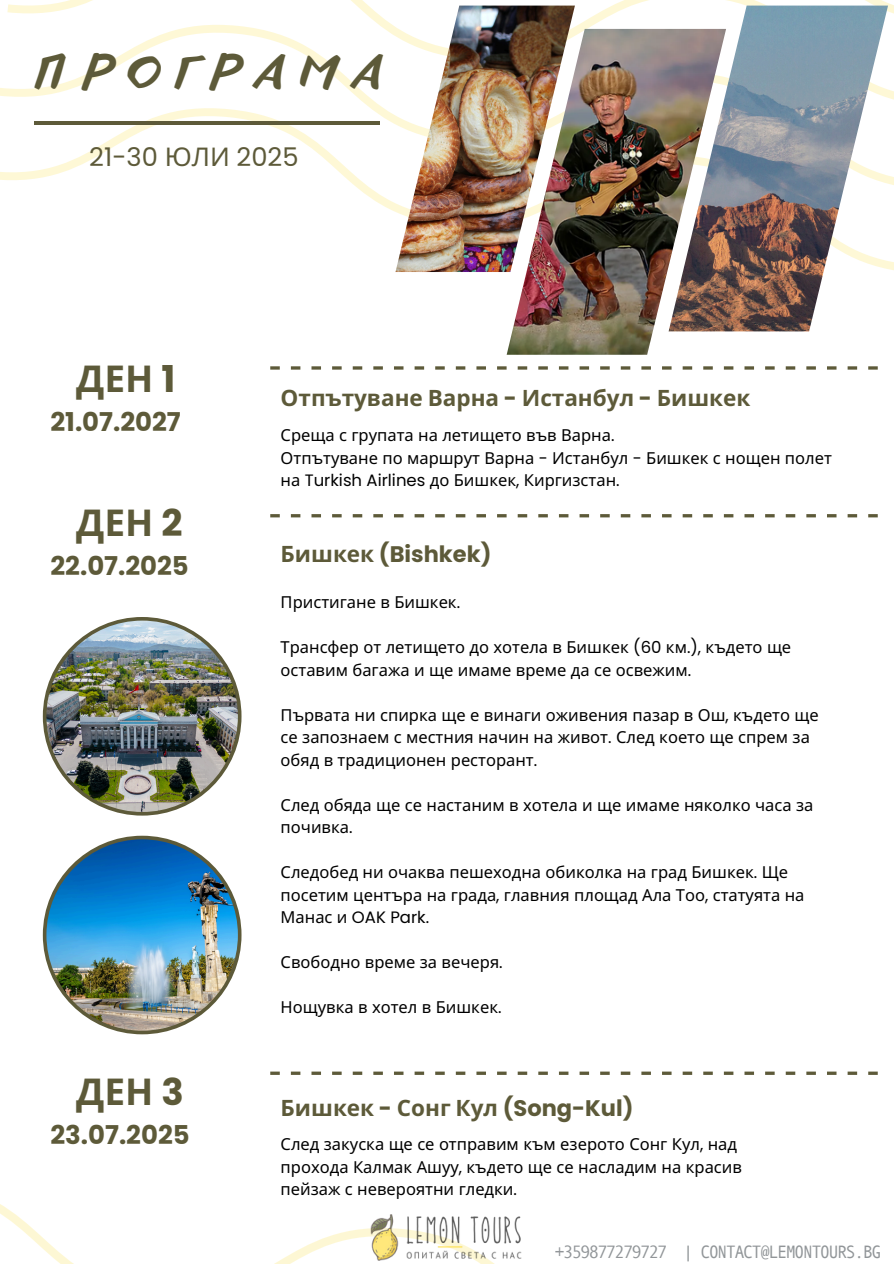
<style>
.page{position:relative;width:894px;height:1264px;background:#fff}
.page>*{position:absolute;margin:0;border:0;box-sizing:border-box;transform-origin:0 0}
.t1{font:43.5px "Anothershabby";letter-spacing:.405em;color:#5d5a39}
.t2{font:700 36.9px "Noto Sans";color:#5d5a39}
.t3{font:700 25.95px "Poppins";color:#5d5a39}
.t4{font:25.8px "Poppins";color:#5d5a39}
.t5{font:700 22.5px "Noto Sans";color:#5d5a39}
.t6{font:700 22.5px "Poppins";color:#5d5a39}
.t7{font:18px "Andale Mono WTJ";letter-spacing:-.025em;color:#2b3339}
.t8{font:16.5px/22.5px "Noto Sans";color:#000}
.t9{font:16.5px "Poppins";color:#000}
.s1{font-family:"Noto Sans"}
.s2{font-family:"Poppins"}
</style>
<div class="page">
<img style="left:43px;top:617px;width:198px;height:198px">
<svg style="left:0;top:88px;width:893px;height:101px"></svg>
<svg style="left:7px;top:4px;width:886px;height:102px"></svg>
<svg style="left:16px;top:0;width:877px;height:22px"></svg>
<img style="left:506px;top:29px;width:220px;height:326px">
<img style="left:395px;top:6px;width:179px;height:266px">
<img style="left:668px;top:6px;width:219px;height:325px">
<svg style="left:0;top:1204px;width:493px;height:59px"></svg>
<hr style="left:35px;top:121px;width:345px;height:4px;background:#5d5a39">
<img style="left:43px;top:835px;width:198px;height:199px">
<svg style="left:270px;top:1071px;width:10px;height:3px"></svg>
<svg style="left:291px;top:1071px;width:9px;height:3px"></svg>
<svg style="left:311px;top:1071px;width:10px;height:3px"></svg>
<svg style="left:332px;top:1071px;width:9px;height:3px"></svg>
<svg style="left:352px;top:1071px;width:10px;height:3px"></svg>
<svg style="left:373px;top:1071px;width:10px;height:3px"></svg>
<svg style="left:394px;top:1071px;width:9px;height:3px"></svg>
<svg style="left:414px;top:1071px;width:10px;height:3px"></svg>
<svg style="left:435px;top:1071px;width:9px;height:3px"></svg>
<svg style="left:455px;top:1071px;width:10px;height:3px"></svg>
<svg style="left:476px;top:1071px;width:10px;height:3px"></svg>
<svg style="left:497px;top:1071px;width:9px;height:3px"></svg>
<svg style="left:517px;top:1071px;width:10px;height:3px"></svg>
<svg style="left:538px;top:1071px;width:9px;height:3px"></svg>
<svg style="left:558px;top:1071px;width:10px;height:3px"></svg>
<svg style="left:579px;top:1071px;width:10px;height:3px"></svg>
<svg style="left:600px;top:1071px;width:9px;height:3px"></svg>
<svg style="left:620px;top:1071px;width:10px;height:3px"></svg>
<svg style="left:641px;top:1071px;width:9px;height:3px"></svg>
<svg style="left:662px;top:1071px;width:9px;height:3px"></svg>
<svg style="left:682px;top:1071px;width:10px;height:3px"></svg>
<svg style="left:703px;top:1071px;width:9px;height:3px"></svg>
<svg style="left:723px;top:1071px;width:10px;height:3px"></svg>
<svg style="left:744px;top:1071px;width:9px;height:3px"></svg>
<svg style="left:765px;top:1071px;width:9px;height:3px"></svg>
<svg style="left:785px;top:1071px;width:10px;height:3px"></svg>
<svg style="left:806px;top:1071px;width:9px;height:3px"></svg>
<svg style="left:827px;top:1071px;width:9px;height:3px"></svg>
<svg style="left:847px;top:1071px;width:9px;height:3px"></svg>
<svg style="left:868px;top:1071px;width:8px;height:3px"></svg>
<svg style="left:270px;top:514px;width:10px;height:3px"></svg>
<svg style="left:291px;top:514px;width:9px;height:3px"></svg>
<svg style="left:311px;top:514px;width:10px;height:3px"></svg>
<svg style="left:332px;top:514px;width:9px;height:3px"></svg>
<svg style="left:352px;top:514px;width:10px;height:3px"></svg>
<svg style="left:373px;top:514px;width:10px;height:3px"></svg>
<svg style="left:394px;top:514px;width:9px;height:3px"></svg>
<svg style="left:414px;top:514px;width:10px;height:3px"></svg>
<svg style="left:435px;top:514px;width:9px;height:3px"></svg>
<svg style="left:455px;top:514px;width:10px;height:3px"></svg>
<svg style="left:476px;top:514px;width:10px;height:3px"></svg>
<svg style="left:497px;top:514px;width:9px;height:3px"></svg>
<svg style="left:517px;top:514px;width:10px;height:3px"></svg>
<svg style="left:538px;top:514px;width:9px;height:3px"></svg>
<svg style="left:558px;top:514px;width:10px;height:3px"></svg>
<svg style="left:579px;top:514px;width:10px;height:3px"></svg>
<svg style="left:600px;top:514px;width:9px;height:3px"></svg>
<svg style="left:620px;top:514px;width:10px;height:3px"></svg>
<svg style="left:641px;top:514px;width:9px;height:3px"></svg>
<svg style="left:662px;top:514px;width:9px;height:3px"></svg>
<svg style="left:682px;top:514px;width:10px;height:3px"></svg>
<svg style="left:703px;top:514px;width:9px;height:3px"></svg>
<svg style="left:723px;top:514px;width:10px;height:3px"></svg>
<svg style="left:744px;top:514px;width:9px;height:3px"></svg>
<svg style="left:765px;top:514px;width:9px;height:3px"></svg>
<svg style="left:785px;top:514px;width:10px;height:3px"></svg>
<svg style="left:806px;top:514px;width:9px;height:3px"></svg>
<svg style="left:827px;top:514px;width:9px;height:3px"></svg>
<svg style="left:847px;top:514px;width:9px;height:3px"></svg>
<svg style="left:868px;top:514px;width:8px;height:3px"></svg>
<svg style="left:270px;top:366px;width:10px;height:3px"></svg>
<svg style="left:291px;top:366px;width:9px;height:3px"></svg>
<svg style="left:311px;top:366px;width:10px;height:3px"></svg>
<svg style="left:332px;top:366px;width:9px;height:3px"></svg>
<svg style="left:352px;top:366px;width:10px;height:3px"></svg>
<svg style="left:373px;top:366px;width:10px;height:3px"></svg>
<svg style="left:394px;top:366px;width:9px;height:3px"></svg>
<svg style="left:414px;top:366px;width:10px;height:3px"></svg>
<svg style="left:435px;top:366px;width:9px;height:3px"></svg>
<svg style="left:455px;top:366px;width:10px;height:3px"></svg>
<svg style="left:476px;top:366px;width:10px;height:3px"></svg>
<svg style="left:497px;top:366px;width:9px;height:3px"></svg>
<svg style="left:517px;top:366px;width:10px;height:3px"></svg>
<svg style="left:538px;top:366px;width:9px;height:3px"></svg>
<svg style="left:558px;top:366px;width:10px;height:3px"></svg>
<svg style="left:579px;top:366px;width:10px;height:3px"></svg>
<svg style="left:600px;top:366px;width:9px;height:3px"></svg>
<svg style="left:620px;top:366px;width:10px;height:3px"></svg>
<svg style="left:641px;top:366px;width:9px;height:3px"></svg>
<svg style="left:662px;top:366px;width:9px;height:3px"></svg>
<svg style="left:682px;top:366px;width:10px;height:3px"></svg>
<svg style="left:703px;top:366px;width:9px;height:3px"></svg>
<svg style="left:723px;top:366px;width:10px;height:3px"></svg>
<svg style="left:744px;top:366px;width:9px;height:3px"></svg>
<svg style="left:765px;top:366px;width:9px;height:3px"></svg>
<svg style="left:785px;top:366px;width:10px;height:3px"></svg>
<svg style="left:806px;top:366px;width:9px;height:3px"></svg>
<svg style="left:827px;top:366px;width:9px;height:3px"></svg>
<svg style="left:847px;top:366px;width:9px;height:3px"></svg>
<svg style="left:868px;top:366px;width:8px;height:3px"></svg>
<img style="left:370px;top:1214px;width:152px;height:46px">
<p class="t1" style="left:37px;top:48px;width:346px">ПРОГРАМА</p>
<p class="t4" style="left:89px;top:138px;width:211px">21-30 <span class="s1">ЮЛИ</span> 2025</p>
<h4 class="t2" style="left:76px;top:352px;width:100px">ДЕН <span class="s2">1</span></h4>
<h4 class="t3" style="left:50px;top:404px;width:132px">21.07.2027</h4>
<p class="t2" style="left:76px;top:496px;width:108px">ДЕН <span class="s2">2</span></p>
<p class="t3" style="left:50px;top:548px;width:140px">22.07.2025</p>
<p class="t2" style="left:76px;top:1065px;width:109px">ДЕН <span class="s2">3</span></p>
<p class="t3" style="left:50px;top:1116px;width:141px">23.07.2025</p>
<p class="t5" style="left:280px;top:382px;width:471px">Отпътуване Варна <span class="s2">-</span> Истанбул <span class="s2">-</span> Бишкек</p>
<p class="t8" style="left:280px;top:423px;width:335px">Среща с групата на летището във Варна<span class="s2">.</span></p>
<p class="t8" style="left:280px;top:446px;width:552px">Отпътуване по маршрут Варна <span class="s2">-</span> Истанбул <span class="s2">-</span> Бишкек с нощен полет</p>
<p class="t8" style="left:280px;top:468px;width:340px">на <span class="s2">Turkish Airlines</span> до Бишкек<span class="s2">,</span> Киргизстан<span class="s2">.</span></p>
<p class="t6" style="left:280px;top:538px;width:212px"><span class="s1">Бишкек</span> (Bishkek)</p>
<h2 class="t8" style="left:280px;top:590px;width:181px">Пристигане в Бишкек<span class="s2">.</span></h2>
<p class="t8" style="left:280px;top:635px;width:512px">Трансфер от летището до хотела в Бишкек <span class="s2">(60</span> км<span class="s2">.),</span> където ще</p>
<h4 class="t8" style="left:280px;top:658px;width:412px">оставим багажа и ще имаме време да се освежим<span class="s2">.</span></h4>
<p class="t8" style="left:280px;top:703px;width:539px">Първата ни спирка ще е винаги оживения пазар в Ош<span class="s2">,</span> където ще се запознаем с местния начин на живот<span class="s2">.</span> След което ще спрем за обяд в традиционен ресторант<span class="s2">.</span></p>
<p class="t8" style="left:280px;top:793px;width:534px">След обяда ще се настаним в хотела и ще имаме няколко часа за почивка<span class="s2">.</span></p>
<p class="t8" style="left:280px;top:860px;width:525px">Следобед ни очаква пешеходна обиколка на град Бишкек<span class="s2">.</span> Ще посетим центъра на града<span class="s2">,</span> главния площад Ала Тоо<span class="s2">,</span> статуята на</p>
<h2 class="t9" style="left:280px;top:906px;width:150px"><span class="s1">Манас и</span> OAK Park.</h2>
<h2 class="t8" style="left:280px;top:950px;width:223px">Свободно време за вечеря<span class="s2">.</span></h2>
<h2 class="t8" style="left:280px;top:995px;width:222px">Нощувка в хотел в Бишкек<span class="s2">.</span></h2>
<p class="t5" style="left:280px;top:1091px;width:354px">Бишкек <span class="s2">-</span> Сонг Кул <span class="s2">(Song-Kul)</span></p>
<p class="t8" style="left:280px;top:1132px;width:462px">След закуска ще се отправим към езерото Сонг Кул<span class="s2">,</span> над прохода Калмак Ашуу<span class="s2">,</span> където ще се насладим на красив пейзаж с невероятни гледки<span class="s2">.</span></p>
<p class="t7" style="left:555px;top:1236px;width:327px">+359877279727 | CONTACT@LEMONTOURS.BG</p>
</div>
